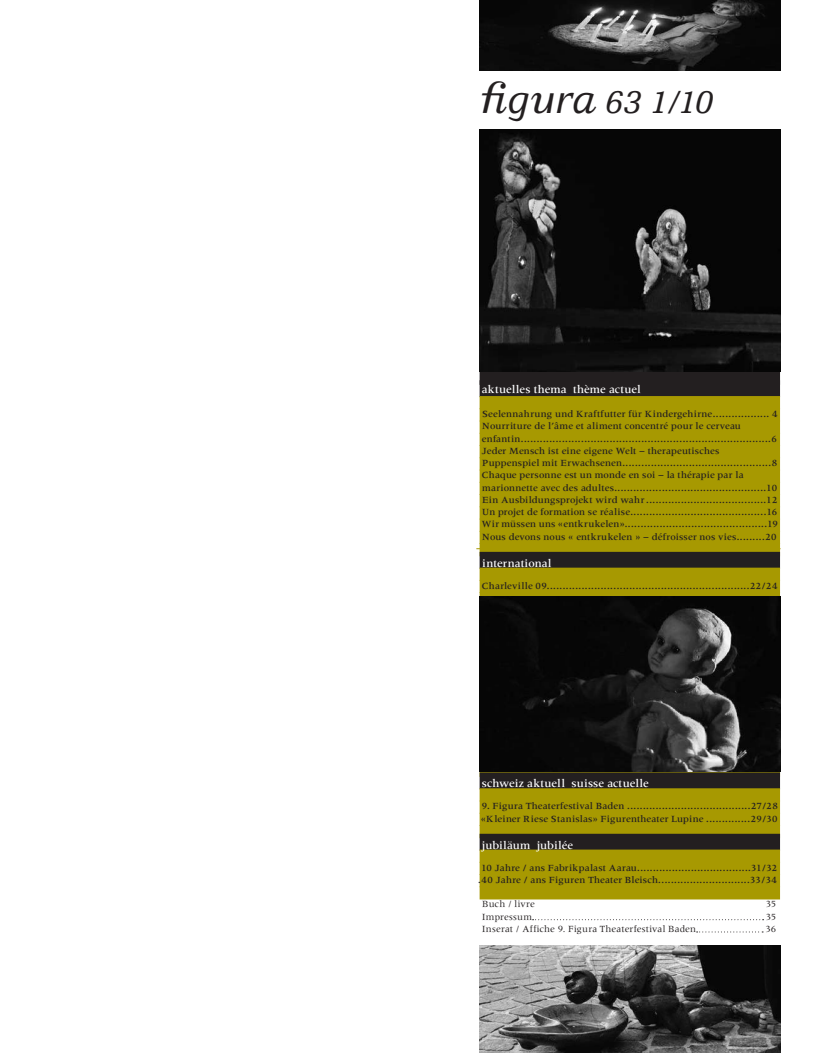
<style>
.page{position:relative;width:830px;height:1053px;background:#fff}
.page>*{position:absolute;margin:0;border:0;box-sizing:border-box;transform-origin:0 0}
.t1{font:italic 33.12px "Egyptienne F";color:#231f20}
.t2{font:500 11.5px "Meridien";letter-spacing:.005em;color:#fff}
.t3{font:500 9.75px/12.2px "Meridien";letter-spacing:.01em;color:#231f20}
.t4{font:9.75px "Meridien";letter-spacing:.015em;color:#231f20}
.s1{font-family:"unima";font-style:normal;font-size:42.5px}
</style>
<div class="page">
<div style="left:479px;top:368px;width:300px;height:17px;background:#231f20"></div>
<div style="left:479px;top:380px;width:300px;height:17px;background:#231f20"></div>
<div style="left:479px;top:396px;width:300px;height:13px;background:#a79901"></div>
<div style="left:479px;top:408px;width:300px;height:13px;background:#a79901"></div>
<div style="left:479px;top:420px;width:300px;height:13px;background:#a79901"></div>
<div style="left:479px;top:433px;width:300px;height:13px;background:#a79901"></div>
<div style="left:479px;top:445px;width:300px;height:13px;background:#a79901"></div>
<div style="left:479px;top:457px;width:300px;height:13px;background:#a79901"></div>
<div style="left:479px;top:469px;width:300px;height:13px;background:#a79901"></div>
<div style="left:479px;top:482px;width:300px;height:13px;background:#a79901"></div>
<div style="left:479px;top:494px;width:300px;height:13px;background:#a79901"></div>
<div style="left:479px;top:506px;width:300px;height:13px;background:#a79901"></div>
<div style="left:479px;top:518px;width:300px;height:13px;background:#a79901"></div>
<div style="left:479px;top:531px;width:300px;height:13px;background:#a79901"></div>
<div style="left:479px;top:543px;width:300px;height:13px;background:#a79901"></div>
<div style="left:479px;top:552px;width:300px;height:16px;background:#231f20"></div>
<div style="left:479px;top:567px;width:300px;height:13px;background:#a79901"></div>
<div style="left:479px;top:580px;width:300px;height:13px;background:#a79901"></div>
<div style="left:479px;top:592px;width:300px;height:13px;background:#a79901"></div>
<svg style="left:479px;top:771px;width:300px;height:1px"></svg>
<div style="left:479px;top:772px;width:300px;height:17px;background:#231f20"></div>
<div style="left:479px;top:788px;width:300px;height:13px;background:#a79901"></div>
<div style="left:479px;top:800px;width:300px;height:13px;background:#a79901"></div>
<div style="left:479px;top:812px;width:300px;height:13px;background:#a79901"></div>
<div style="left:479px;top:825px;width:300px;height:13px;background:#a79901"></div>
<div style="left:479px;top:833px;width:300px;height:17px;background:#231f20"></div>
<div style="left:479px;top:849px;width:300px;height:13px;background:#a79901"></div>
<div style="left:479px;top:861px;width:300px;height:13px;background:#a79901"></div>
<div style="left:479px;top:874px;width:300px;height:13px;background:#a79901"></div>
<div style="left:479px;top:886px;width:300px;height:13px;background:#a79901"></div>
<svg style="left:532px;top:919px;width:231px;height:1px"></svg>
<svg style="left:696px;top:931px;width:66px;height:1px"></svg>
<hr style="left:476px;top:548px;width:304px;height:1px;background:#a79901">
<img style="left:479px;top:0;width:301px;height:71px">
<img style="left:479px;top:945px;width:301px;height:107px">
<img style="left:479px;top:129px;width:300px;height:242px">
<img style="left:479px;top:596px;width:301px;height:175px">
<h1 class="t1" style="left:479px;top:84px;width:235px"><span class="s1">fgura</span> 63 1/10</h1>
<p class="t2" style="left:481px;top:382px;width:161px">aktuelles thema thème actuel</p>
<p class="t3" style="left:481px;top:408px;width:298px">Seelennahrung und Kraftfutter für Kindergehirne.................. 4<br>Nourriture de l’âme et aliment concentré pour le cerveau enfantin...............................................................................6<br>Jeder Mensch ist eine eigene Welt − therapeutisches Puppenspiel mit Erwachsenen...............................................8<br>Chaque personne est un monde en soi − la thérapie par la marionnette avec des adultes................................................10<br>Ein Ausbildungsprojekt wird wahr ......................................12<br>Un projet de formation se réalise...........................................16<br>Wir müssen uns «entkrukelen».............................................19<br>Nous devons nous « entkrukelen » − défroisser nos vies.........20</p>
<p class="t2" style="left:482px;top:556px;width:71px">international</p>
<p class="t3" style="left:481px;top:579px;width:297px">Charleville 09................................................................22/24</p>
<p class="t2" style="left:481px;top:777px;width:168px">schweiz aktuell suisse actuelle</p>
<p class="t3" style="left:480px;top:800px;width:298px">9. Figura Theaterfestival Baden .......................................27/28 «Kleiner Riese Stanislas» Figurentheater Lupine ..............29/30</p>
<p class="t2" style="left:481px;top:838px;width:93px">jubiläum jubilée</p>
<p class="t3" style="left:478px;top:861px;width:300px">10 Jahre / ans Fabrikpalast Aarau....................................31/32 .40 Jahre / ans Figuren Theater Bleisch.............................33/34</p>
<p class="t4" style="left:482px;top:898px;width:54px">Buch / livre</p>
<p class="t4" style="left:765px;top:898px;width:12px">35</p>
<p class="t4" style="left:482px;top:911px;width:51px">Impressum</p>
<p class="t4" style="left:765px;top:911px;width:12px">35</p>
<p class="t4" style="left:482px;top:923px;width:215px">Inserat / Affiche 9. Figura Theaterfestival Baden</p>
<p class="t4" style="left:765px;top:923px;width:12px">36</p>
</div>
